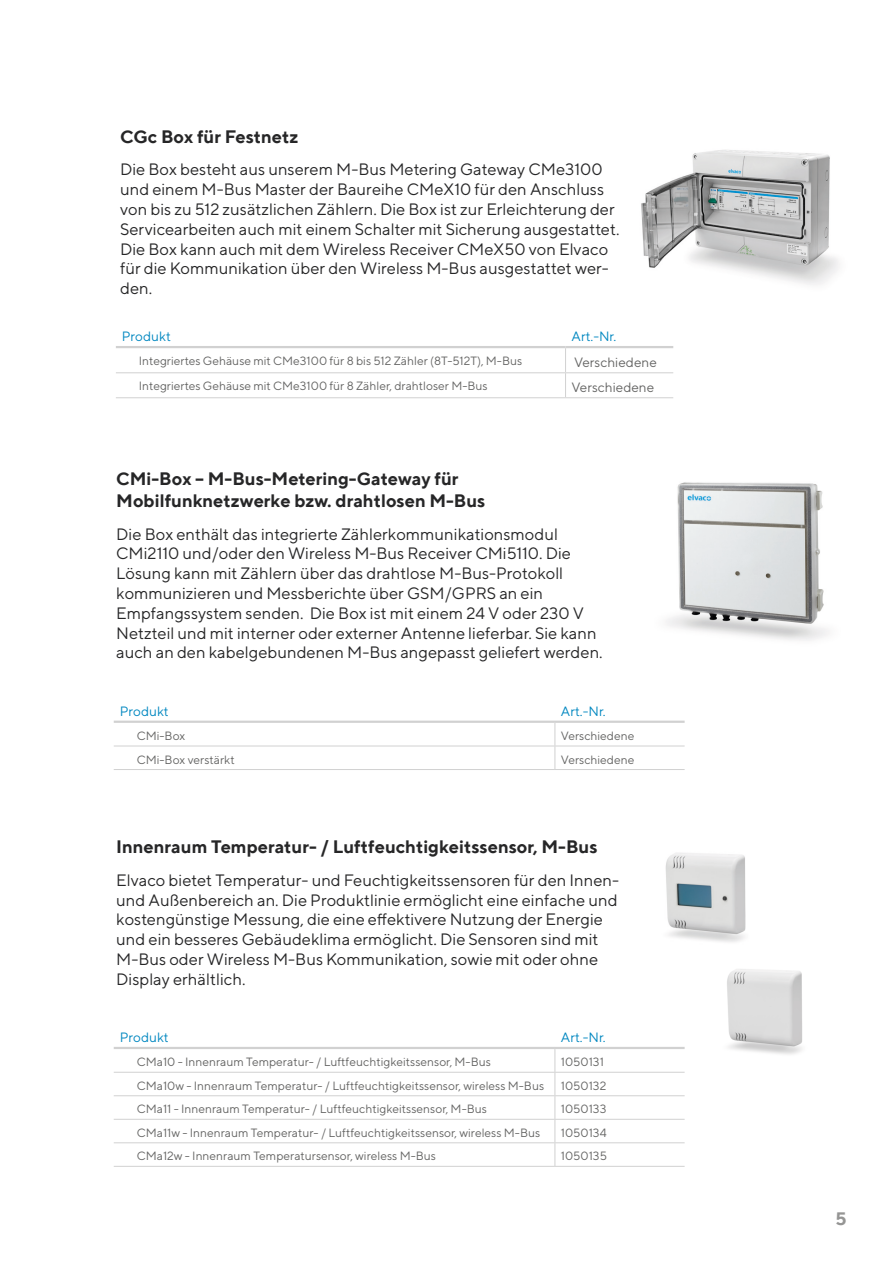
<style>
.page{position:relative;width:893px;height:1263px;background:#fff}
.page>*{position:absolute;margin:0;border:0;box-sizing:border-box;transform-origin:0 0}
.t1{font:700 18px/21.6px "TT Norms";color:#262627}
.t2{font:700 18px "TT Norms";color:#959594}
.t3{font:16.5px/19.8px "TT Norms";color:#262627}
.Brödtext{font:13.5px "TT Norms";color:#0087c0}
.Brödtext-2{font:13.5px "TT Norms";color:#646463}
.Brödtext-3{font:12px "TT Norms";color:#646463}
</style>
<div class="page">
<img style="left:641px;top:150px;width:199px;height:135px">
<hr style="left:114px;top:746px;width:441px;height:1px;background:#d1d1d1">
<hr style="left:555px;top:746px;width:130px;height:1px;background:#d1d1d1">
<svg style="left:555px;top:723px;width:1px;height:46px"></svg>
<hr style="left:114px;top:769px;width:441px;height:1px;background:#d1d1d1">
<hr style="left:555px;top:769px;width:130px;height:1px;background:#d1d1d1">
<hr style="left:114px;top:721px;width:441px;height:2px;background:#d1d1d1">
<hr style="left:555px;top:721px;width:130px;height:2px;background:#d1d1d1">
<img style="left:666px;top:482px;width:163px;height:159px">
<hr style="left:116px;top:372px;width:450px;height:1px;background:#d1d1d1">
<hr style="left:566px;top:372px;width:107px;height:1px;background:#d1d1d1">
<svg style="left:565px;top:348px;width:1px;height:49px"></svg>
<hr style="left:116px;top:397px;width:450px;height:1px;background:#d1d1d1">
<hr style="left:566px;top:397px;width:107px;height:1px;background:#d1d1d1">
<hr style="left:116px;top:346px;width:450px;height:2px;background:#d1d1d1">
<hr style="left:566px;top:346px;width:107px;height:2px;background:#d1d1d1">
<hr style="left:114px;top:1072px;width:441px;height:1px;background:#d1d1d1">
<hr style="left:555px;top:1072px;width:130px;height:1px;background:#d1d1d1">
<hr style="left:114px;top:1095px;width:441px;height:1px;background:#d1d1d1">
<hr style="left:555px;top:1095px;width:130px;height:1px;background:#d1d1d1">
<hr style="left:114px;top:1119px;width:441px;height:1px;background:#d1d1d1">
<hr style="left:555px;top:1119px;width:130px;height:1px;background:#d1d1d1">
<hr style="left:114px;top:1142px;width:441px;height:1px;background:#d1d1d1">
<hr style="left:555px;top:1142px;width:130px;height:1px;background:#d1d1d1">
<svg style="left:555px;top:1049px;width:1px;height:117px"></svg>
<hr style="left:114px;top:1166px;width:441px;height:1px;background:#d1d1d1">
<hr style="left:555px;top:1166px;width:130px;height:1px;background:#d1d1d1">
<hr style="left:114px;top:1047px;width:441px;height:2px;background:#d1d1d1">
<hr style="left:555px;top:1047px;width:130px;height:2px;background:#d1d1d1">
<img style="left:665px;top:853px;width:81px;height:89px">
<img style="left:727px;top:969px;width:75px;height:86px">
<p class="t1" style="left:120px;top:125px;width:180px">CGc Box für Festnetz</p>
<p class="t3" style="left:120px;top:159px;width:501px">Die Box besteht aus unserem M-Bus Metering Gateway CMe3100 und einem M-Bus Master der Baureihe CMeX10 für den Anschluss von bis zu 512 zusätzlichen Zählern. Die Box ist zur Erleichterung der Servicearbeiten auch mit einem Schalter mit Sicherung ausgestattet.<br>Die Box kann auch mit dem Wireless Receiver CMeX50 von Elvaco für die Kommunikation über den Wireless M-Bus ausgestattet wer&shy;den.</p>
<p class="Brödtext" style="left:122px;top:328px;width:51px">Produkt</p>
<p class="Brödtext" style="left:572px;top:328px;width:46px">Art.-Nr.</p>
<p class="Brödtext-3" style="left:139px;top:354px;width:385px">Integriertes Gehäuse mit CMe3100 für 8 bis 512 Zähler (8T-512T), M-Bus</p>
<p class="Brödtext-2" style="left:574px;top:354px;width:84px">Verschiedene</p>
<p class="Brödtext-3" style="left:139px;top:379px;width:350px">Integriertes Gehäuse mit CMe3100 für 8 Zähler, drahtloser M-Bus</p>
<p class="Brödtext-2" style="left:572px;top:379px;width:84px">Verschiedene</p>
<p class="t1" style="left:116px;top:468px;width:371px">CMi-Box – M-Bus-Metering-Gateway für<br>Mobilfunknetzwerke bzw. drahtlosen M-Bus</p>
<p class="t3" style="left:116px;top:524px;width:488px">Die Box enthält das integrierte Zählerkommunikationsmodul CMi2110 und/oder den Wireless M-Bus Receiver CMi5110. Die Lösung kann mit Zählern über das drahtlose M-Bus-Protokoll kommunizieren und Messberichte über GSM/GPRS an ein Empfangssystem senden. Die Box ist mit einem 24 V oder 230 V Netzteil und mit interner oder externer Antenne lieferbar. Sie kann auch an den kabelgebundenen M-Bus angepasst geliefert werden.</p>
<p class="Brödtext" style="left:120px;top:703px;width:51px">Produkt</p>
<p class="Brödtext" style="left:561px;top:703px;width:46px">Art.-Nr.</p>
<p class="Brödtext-3" style="left:137px;top:728px;width:50px">CMi-Box</p>
<p class="Brödtext-3" style="left:561px;top:728px;width:75px">Verschiedene</p>
<p class="Brödtext-3" style="left:137px;top:752px;width:99px">CMi-Box verstärkt</p>
<p class="Brödtext-3" style="left:561px;top:752px;width:75px">Verschiedene</p>
<p class="t1" style="left:116px;top:836px;width:483px">Innenraum Temperatur- / Luftfeuchtigkeitssensor, M-Bus</p>
<p class="t3" style="left:116px;top:870px;width:504px">Elvaco bietet Temperatur- und Feuchtigkeitssensoren für den Innen&shy;und Außenbereich an. Die Produktlinie ermöglicht eine einfache und kostengünstige Messung, die eine effektivere Nutzung der Energie und ein besseres Gebäudeklima ermöglicht. Die Sensoren sind mit M-Bus oder Wireless M-Bus Kommunikation, sowie mit oder ohne Display erhältlich.</p>
<p class="Brödtext" style="left:120px;top:1029px;width:51px">Produkt</p>
<p class="Brödtext" style="left:561px;top:1029px;width:46px">Art.-Nr.</p>
<p class="Brödtext-3" style="left:137px;top:1055px;width:356px">CMa10 - Innenraum Temperatur- / Luftfeuchtigkeitssensor, M-Bus</p>
<p class="Brödtext-3" style="left:561px;top:1055px;width:44px">1050131</p>
<p class="Brödtext-3" style="left:137px;top:1078px;width:409px">CMa10w - Innenraum Temperatur- / Luftfeuchtigkeitssensor, wireless M-Bus</p>
<p class="Brödtext-3" style="left:561px;top:1078px;width:47px">1050132</p>
<p class="Brödtext-3" style="left:137px;top:1102px;width:352px">CMa11 - Innenraum Temperatur- / Luftfeuchtigkeitssensor, M-Bus</p>
<p class="Brödtext-3" style="left:561px;top:1102px;width:47px">1050133</p>
<p class="Brödtext-3" style="left:137px;top:1125px;width:405px">CMa11w - Innenraum Temperatur- / Luftfeuchtigkeitssensor, wireless M-Bus</p>
<p class="Brödtext-3" style="left:561px;top:1125px;width:47px">1050134</p>
<p class="Brödtext-3" style="left:137px;top:1149px;width:301px">CMa12w - Innenraum Temperatursensor, wireless M-Bus</p>
<p class="Brödtext-3" style="left:561px;top:1149px;width:48px">1050135</p>
<p class="t2" style="left:836px;top:1207px;width:13px">5</p>
</div>
